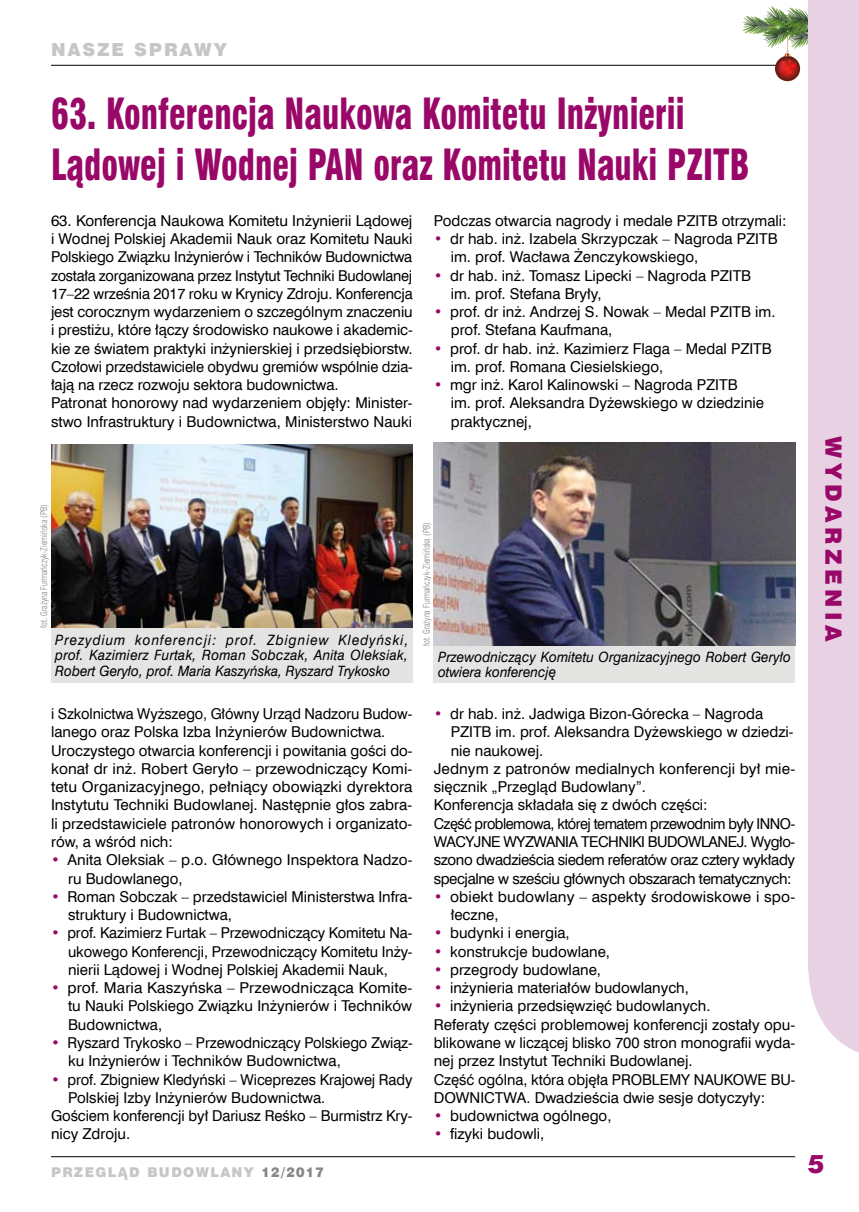
<style>
.page{position:relative;width:859px;height:1212px;background:#fff}
.page>*{position:absolute;margin:0;border:0;box-sizing:border-box;transform-origin:0 0}
.t1{font:42px/50.6px "Swis 721 Blk Cn EU";color:#990868;scale:.8 1}
.t2{font:italic 25.5px "Swis 721 Blk EU";color:#990868}
.t3{font:22.5px "Swis 721 Blk EU";color:#990868}
.t4{font:18px "Swis 721 Blk EU";letter-spacing:.1em;color:#c6c6c6}
.t5{font:15px/18.3px "Swis 721 EU Normal";color:#000}
.t6{font:15px "Swis 721 EU Normal";letter-spacing:-.025em;color:#000}
.t7{font:15px "Swis 721 EU Normal";letter-spacing:-.035em;color:#000}
.t8{font:15px "Swis 721 EU Normal";letter-spacing:-.03em;color:#000}
.t9{font:14.25px/15.8px "Swis 721 EU Italic";color:#000;scale:.95 1}
.t10{font:13.5px "Swis 721 Blk EU";letter-spacing:.1em;color:#c6c6c6}
.t11{font:9px "Swis 721 Lt Cn EU";color:#878787;scale:.95 1}
.s1{color:#990868}
.s2{color:#878787}
</style>
<div class="page">
<hr style="left:51px;top:1156px;width:744px;height:1px;background:#000">
<hr style="left:51px;top:65px;width:744px;height:1px;background:#000">
<div style="left:808px;top:0;width:51px;height:1053px;background:#e7d1e2"></div>
<img style="left:742px;top:6px;width:66px;height:75px">
<img style="left:51px;top:445px;width:361px;height:183px">
<img style="left:434px;top:442px;width:361px;height:204px">
<div style="left:434px;top:646px;width:361px;height:36px;background:#e4e4e3"></div>
<div style="left:51px;top:628px;width:361px;height:54px;background:#e4e4e3"></div>
<p class="t4" style="left:51px;top:38px;width:177px">NASZE SPRAWY</p>
<h1 class="t1" style="left:51px;top:91px;width:874px">63. Konferencja Naukowa Komitetu Inżynierii<br>Lądowej i Wodnej PAN oraz Komitetu Nauki PZITB</h1>
<p class="t5" style="left:51px;top:212px;width:363px">63. Konferencja Naukowa Komitetu Inżynierii Lądowej i Wodnej Polskiej Akademii Nauk oraz Komitetu Nauki Polskiego Związku Inżynierów i Techników Budownictwa została zorganizowana przez Instytut Techniki Budowlanej 17–22 września 2017 roku w Krynicy Zdroju. Konferencja jest corocznym wydarzeniem o szczególnym znaczeniu i prestiżu, które łączy środowisko naukowe i akademic&shy;kie ze światem praktyki inżynierskiej i przedsiębiorstw.<br>Czołowi przedstawiciele obydwu gremiów wspólnie dzia&shy;łają na rzecz rozwoju sektora budownictwa.<br>Patronat honorowy nad wydarzeniem objęły: Minister&shy;stwo Infrastruktury i Budownictwa, Ministerstwo Nauki</p>
<p class="t5" style="left:434px;top:212px;width:354px">Podczas otwarcia nagrody i medale PZITB otrzymali:</p>
<p class="t5" style="left:451px;top:230px;width:328px;text-indent:-17px"><span class="s1">•</span> dr hab. inż. Izabela Skrzypczak – Nagroda PZITB im. prof. Wacława Żenczykowskiego,</p>
<p class="t5" style="left:451px;top:266px;width:302px;text-indent:-17px"><span class="s1">•</span> dr hab. inż. Tomasz Lipecki – Nagroda PZITB im. prof. Stefana Bryły,</p>
<p class="t5" style="left:451px;top:303px;width:326px;text-indent:-17px"><span class="s1">•</span> prof. dr inż. Andrzej S. Nowak – Medal PZITB im. prof. Stefana Kaufmana,</p>
<p class="t5" style="left:451px;top:340px;width:322px;text-indent:-17px"><span class="s1">•</span> prof. dr hab. inż. Kazimierz Flaga – Medal PZITB im. prof. Romana Ciesielskiego,</p>
<p class="t5" style="left:451px;top:376px;width:315px;text-indent:-17px"><span class="s1">•</span> mgr inż. Karol Kalinowski – Nagroda PZITB<br>im. prof. Aleksandra Dyżewskiego w dziedzinie praktycznej,</p>
<p class="t11" style="left:38px;top:628px;width:132px;rotate:-90deg">fot. Grażyna Furmańczyk-Ziemińska (PB)</p>
<p class="t9" style="left:55px;top:632px;width:373px;text-align:justify">Prezydium konferencji: prof. Zbigniew Kledyński, prof. Kazimierz Furtak, Roman Sobczak, Anita Oleksiak, Robert Geryło, prof. Maria Kaszyńska, Ryszard Trykosko</p>
<p class="t11" style="left:421px;top:646px;width:132px;rotate:-90deg">fot. Grażyna Furmańczyk-Ziemińska (PB)</p>
<p class="t9" style="left:438px;top:649px;width:373px">Przewodniczący Komitetu Organizacyjnego Robert Geryło otwiera konferencję</p>
<p class="t5" style="left:51px;top:705px;width:363px">i Szkolnictwa Wyższego, Główny Urząd Nadzoru Budow&shy;lanego oraz Polska Izba Inżynierów Budownictwa.<br>Uroczystego otwarcia konferencji i powitania gości do&shy;konał dr inż. Robert Geryło – przewodniczący Komi&shy;tetu Organizacyjnego, pełniący obowiązki dyrektora Instytutu Techniki Budowlanej. Następnie głos zabra&shy;li przedstawiciele patronów honorowych i organizato&shy;rów, a wśród nich:</p>
<p class="t5" style="left:68px;top:851px;width:346px;text-indent:-17px"><span class="s1">•</span> Anita Oleksiak – p.o. Głównego Inspektora Nadzo&shy;ru Budowlanego,</p>
<p class="t5" style="left:68px;top:888px;width:346px;text-indent:-17px"><span class="s1">•</span> Roman Sobczak – przedstawiciel Ministerstwa Infra&shy;struktury i Budownictwa,</p>
<p class="t5" style="left:68px;top:924px;width:346px;text-align:justify;text-indent:-17px"><span class="s1">•</span> prof. Kazimierz Furtak – Przewodniczący Komitetu Na&shy;ukowego Konferencji, Przewodniczący Komitetu Inży&shy;nierii Lądowej i Wodnej Polskiej Akademii Nauk,</p>
<p class="t5" style="left:68px;top:979px;width:346px;text-align:justify;text-indent:-17px"><span class="s1">•</span> prof. Maria Kaszyńska – Przewodnicząca Komite&shy;tu Nauki Polskiego Związku Inżynierów i Techników Budownictwa,</p>
<p class="t5" style="left:68px;top:1034px;width:346px;text-indent:-17px"><span class="s1">•</span> Ryszard Trykosko – Przewodniczący Polskiego Związ&shy;ku Inżynierów i Techników Budownictwa,</p>
<p class="t5" style="left:51px;top:1070px;width:363px"><span class="s1">•</span> prof. Zbigniew Kledyński – Wiceprezes Krajowej Rady</p>
<p class="t5" style="left:68px;top:1089px;width:259px">Polskiej Izby Inżynierów Budownictwa.</p>
<p class="t5" style="left:51px;top:1107px;width:363px">Gościem konferencji był Dariusz Reśko – Burmistrz Kry-</p>
<p class="t5" style="left:51px;top:1125px;width:81px">nicy Zdroju.</p>
<p class="t10" style="left:51px;top:1163px;width:275px">PRZEGLĄD BUDOWLANY <span class="s2">12/2017</span></p>
<p class="t5" style="left:434px;top:705px;width:331px"><span class="s1">•</span> dr hab. inż. Jadwiga Bizon-Górecka – Nagroda</p>
<p class="t5" style="left:451px;top:723px;width:344px">PZITB im. prof. Aleksandra Dyżewskiego w dziedzi-</p>
<p class="t5" style="left:451px;top:742px;width:94px">nie naukowej.</p>
<p class="t5" style="left:434px;top:760px;width:363px">Jednym z patronów medialnych konferencji był mie-</p>
<p class="t5" style="left:434px;top:778px;width:214px">sięcznik „Przegląd Budowlany”.</p>
<p class="t5" style="left:434px;top:796px;width:275px">Konferencja składała się z dwóch części:</p>
<p class="t7" style="left:434px;top:814px;width:363px">Część problemowa, której tematem przewodnim były INNO-</p>
<p class="t8" style="left:434px;top:832px;width:363px">WACYJNE WYZWANIA TECHNIKI BUDOWLANEJ. Wygło-</p>
<p class="t6" style="left:434px;top:851px;width:363px">szono dwadzieścia siedem referatów oraz cztery wykłady</p>
<p class="t6" style="left:434px;top:869px;width:359px">specjalne w sześciu głównych obszarach tematycznych:</p>
<p class="t5" style="left:451px;top:888px;width:346px;text-indent:-17px"><span class="s1">•</span> obiekt budowlany – aspekty środowiskowe i spo&shy;łeczne,</p>
<p class="t5" style="left:434px;top:924px;width:137px"><span class="s1">•</span> budynki i energia,</p>
<p class="t5" style="left:434px;top:942px;width:178px"><span class="s1">•</span> konstrukcje budowlane,</p>
<p class="t5" style="left:434px;top:961px;width:169px"><span class="s1">•</span> przegrody budowlane,</p>
<p class="t5" style="left:434px;top:979px;width:257px"><span class="s1">•</span> inżynieria materiałów budowlanych,</p>
<p class="t5" style="left:434px;top:997px;width:363px"><span class="s1">•</span> inżynieria przedsięwzięć budowlanych.<br>Referaty części problemowej konferencji zostały opu&shy;blikowane w liczącej blisko 700 stron monografii wyda&shy;nej przez Instytut Techniki Budowlanej.<br>Część ogólna, która objęła PROBLEMY NAUKOWE BU-DOWNICTWA. Dwadzieścia dwie sesje dotyczyły:</p>
<p class="t5" style="left:434px;top:1107px;width:179px"><span class="s1">•</span> budownictwa ogólnego,</p>
<p class="t5" style="left:434px;top:1125px;width:112px"><span class="s1">•</span> fizyki budowli,</p>
<h3 class="t3" style="left:848px;top:436px;width:207px;rotate:90deg">WYDARZENIA</h3>
<h2 class="t2" style="left:808px;top:1147px;width:18px">5</h2>
</div>
